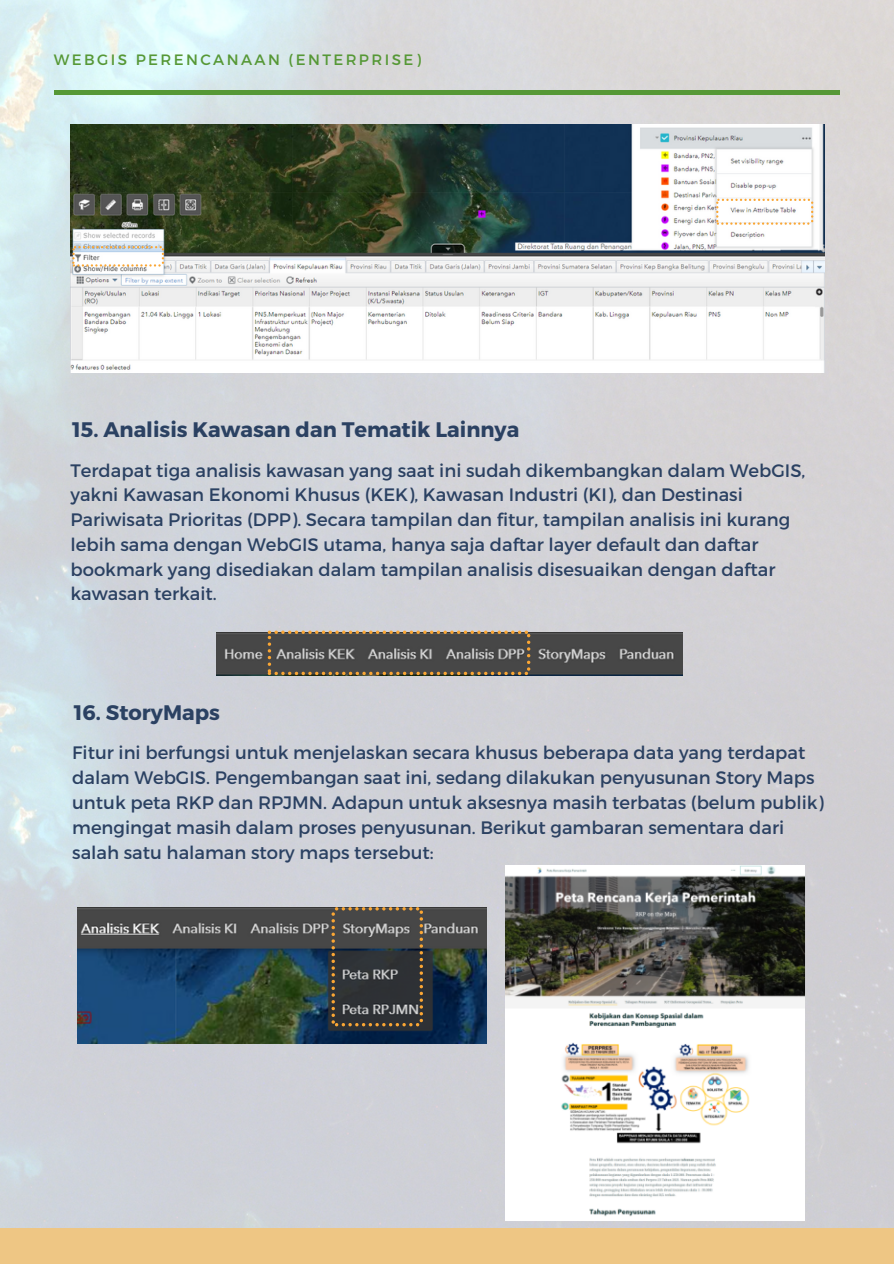
<style>
.page{position:relative;width:894px;height:1264px;background:#fff}
.page>*{position:absolute;margin:0;border:0;box-sizing:border-box;transform-origin:0 0}
.t1{font:700 21px "Montserrat";color:#2b4162}
.t2{font:18px/24.8px "Montserrat";color:#2b4162}
.t3{font:15px "Montserrat";letter-spacing:.16em;color:#569836}
</style>
<div class="page">
<img style="left:0;top:0;width:893px;height:1228px">
<div style="left:54px;top:90px;width:785px;height:5px;background:#569836"></div>
<div style="left:0;top:1228px;width:893px;height:35px;background:#eec684"></div>
<img style="left:70px;top:124px;width:754px;height:248px">
<img style="left:216px;top:632px;width:466px;height:43px">
<svg style="left:268px;top:630px;width:262px;height:45px;background:#605a53"></svg>
<img style="left:78px;top:907px;width:408px;height:136px">
<svg style="left:331px;top:907px;width:92px;height:119px;background:#494745"></svg>
<img style="left:505px;top:865px;width:300px;height:356px">
<svg style="left:716px;top:199px;width:97px;height:26px"></svg>
<svg style="left:72px;top:246px;width:92px;height:20px"></svg>
<p class="t3" style="left:54px;top:50px;width:368px">WEBGIS PERENCANAAN (ENTERPRISE)</p>
<p class="t1" style="left:72px;top:416px;width:448px">15. Analisis Kawasan dan Tematik Lainnya</p>
<p class="t2" style="left:70px;top:457px;width:736px">Terdapat tiga analisis kawasan yang saat ini sudah dikembangkan dalam WebGIS, yakni Kawasan Ekonomi Khusus (KEK), Kawasan Industri (KI), dan Destinasi Pariwisata Prioritas (DPP). Secara tampilan dan fitur, tampilan analisis ini kurang lebih sama dengan WebGIS utama, hanya saja daftar layer default dan daftar bookmark yang disediakan dalam tampilan analisis disesuaikan dengan daftar kawasan terkait.</p>
<p class="t1" style="left:74px;top:699px;width:147px">16. StoryMaps</p>
<p class="t2" style="left:72px;top:739px;width:752px">Fitur ini berfungsi untuk menjelaskan secara khusus beberapa data yang terdapat dalam WebGIS. Pengembangan saat ini, sedang dilakukan penyusunan Story Maps untuk peta RKP dan RPJMN. Adapun untuk aksesnya masih terbatas (belum publik) mengingat masih dalam proses penyusunan. Berikut gambaran sementara dari salah satu halaman story maps tersebut:</p>
</div>
